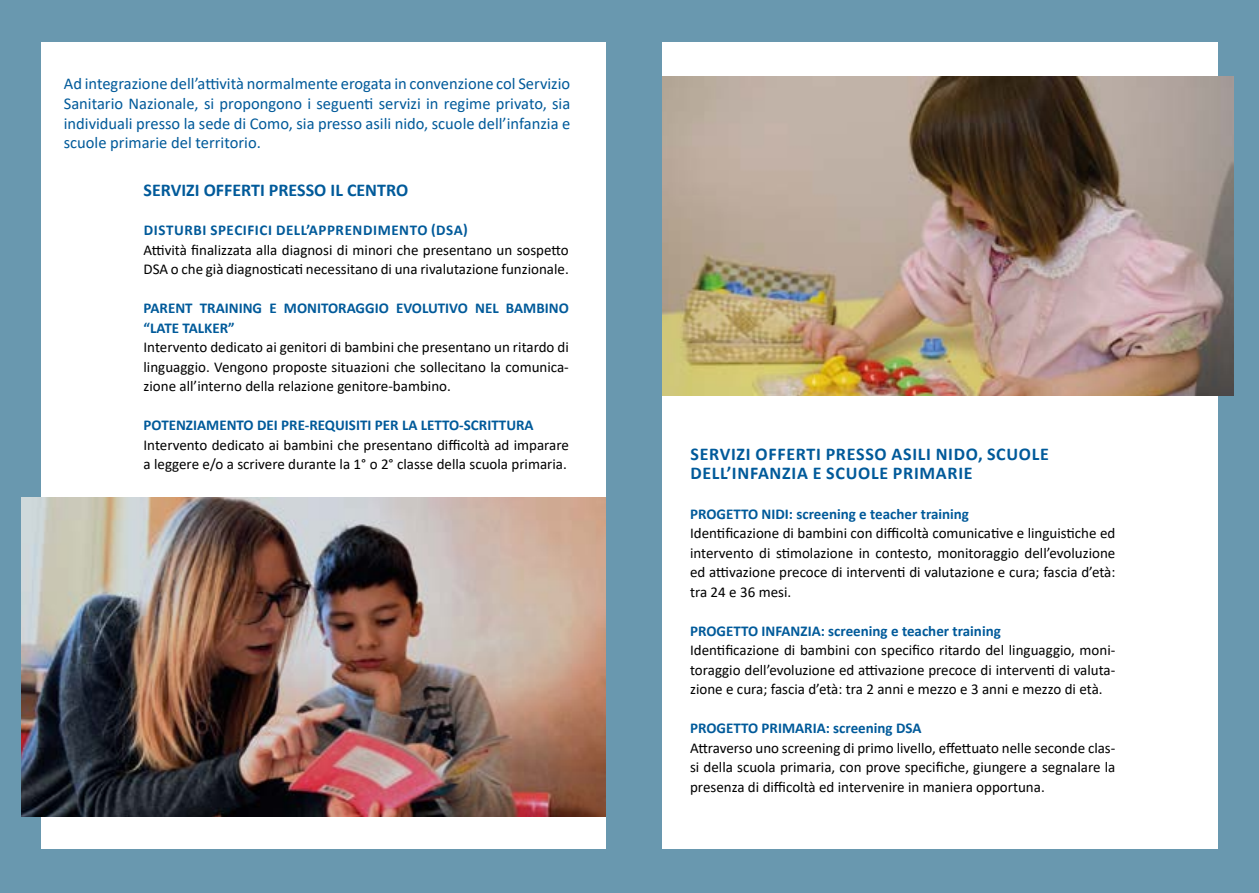
<style>
.page{position:relative;width:1259px;height:893px;background:#fff}
.page>*{position:absolute;margin:0;border:0;box-sizing:border-box;transform-origin:0 0}
.t1{font:700 18px/19.5px "Calibri";letter-spacing:.04em;color:#005a9a}
.t2{font:700 18px "Calibri";color:#005a9a}
.t3{font:16.5px/19.8px "Calibri";color:#005a9a;text-align:justify}
.t4{font:15px/19.5px "Calibri";color:#000;text-align:justify}
.t5{font:700 15px/19.5px "Calibri";color:#005a9a}
.t6{font:700 15px "Calibri";letter-spacing:.04em;color:#005a9a}
</style>
<div class="page">
<div style="left:0;top:0;width:1259px;height:41px;background:#6998af"></div>
<div style="left:0;top:849px;width:1259px;height:44px;background:#6998af"></div>
<div style="left:0;top:0;width:40px;height:893px;background:#6998af"></div>
<div style="left:1218px;top:0;width:41px;height:893px;background:#6998af"></div>
<img style="left:661px;top:77px;width:572px;height:318px">
<img style="left:21px;top:497px;width:585px;height:319px">
<div style="left:606px;top:0;width:55px;height:893px;background:#6998af"></div>
<p class="t3" style="left:64px;top:73px;width:508px">Ad integrazione dell’attività normalmente erogata in convenzione col Servizio Sanitario Nazionale, si propongono i seguenti servizi in regime privato, sia individuali presso la sede di Como, sia presso asili nido, scuole dell’infanzia e scuole primarie del territorio.</p>
<p class="t2" style="left:144px;top:178px;width:266px">SERVIZI OFFERTI PRESSO IL CENTRO</p>
<p class="t6" style="left:144px;top:220px;width:325px">DISTURBI SPECIFICI DELL’APPRENDIMENTO (DSA)</p>
<p class="t4" style="left:143px;top:240px;width:427px">Attività finalizzata alla diagnosi di minori che presentano un sospetto<br>DSA o che già diagnosticati necessitano di una rivalutazione funzionale.</p>
<p class="t5" style="left:143px;top:298px;width:427px">PARENT TRAINING E MONITORAGGIO EVOLUTIVO NEL BAMBINO “LATE TALKER”</p>
<p class="t4" style="left:143px;top:337px;width:427px">Intervento dedicato ai genitori di bambini che presentano un ritardo di linguaggio. Vengono proposte situazioni che sollecitano la comunica&shy;zione all’interno della relazione genitore-bambino.</p>
<p class="t5" style="left:143px;top:415px;width:392px">POTENZIAMENTO DEI PRE-REQUISITI PER LA LETTO-SCRITTURA</p>
<p class="t4" style="left:143px;top:435px;width:427px">Intervento dedicato ai bambini che presentano difficoltà ad imparare a leggere e/o a scrivere durante la 1° o 2° classe della scuola primaria.</p>
<p class="t1" style="left:690px;top:444px;width:360px">SERVIZI OFFERTI PRESSO ASILI NIDO, SCUOLE<br>DELL’INFANZIA E SCUOLE PRIMARIE</p>
<p class="t5" style="left:690px;top:504px;width:280px">PROGETTO NIDI: screening e teacher training</p>
<p class="t4" style="left:690px;top:523px;width:427px">Identificazione di bambini con difficoltà comunicative e linguistiche ed intervento di stimolazione in contesto, monitoraggio dell’evoluzione ed attivazione precoce di interventi di valutazione e cura; fascia d’età: tra 24 e 36 mesi.</p>
<p class="t5" style="left:690px;top:621px;width:312px">PROGETTO INFANZIA: screening e teacher training</p>
<p class="t4" style="left:690px;top:640px;width:427px">Identificazione di bambini con specifico ritardo del linguaggio, moni&shy;toraggio dell’evoluzione ed attivazione precoce di interventi di valuta&shy;zione e cura; fascia d’età: tra 2 anni e mezzo e 3 anni e mezzo di età.</p>
<p class="t5" style="left:690px;top:718px;width:233px">PROGETTO PRIMARIA: screening DSA</p>
<p class="t4" style="left:690px;top:737px;width:427px">Attraverso uno screening di primo livello, effettuato nelle seconde clas&shy;si della scuola primaria, con prove specifiche, giungere a segnalare la presenza di difficoltà ed intervenire in maniera opportuna.</p>
</div>
